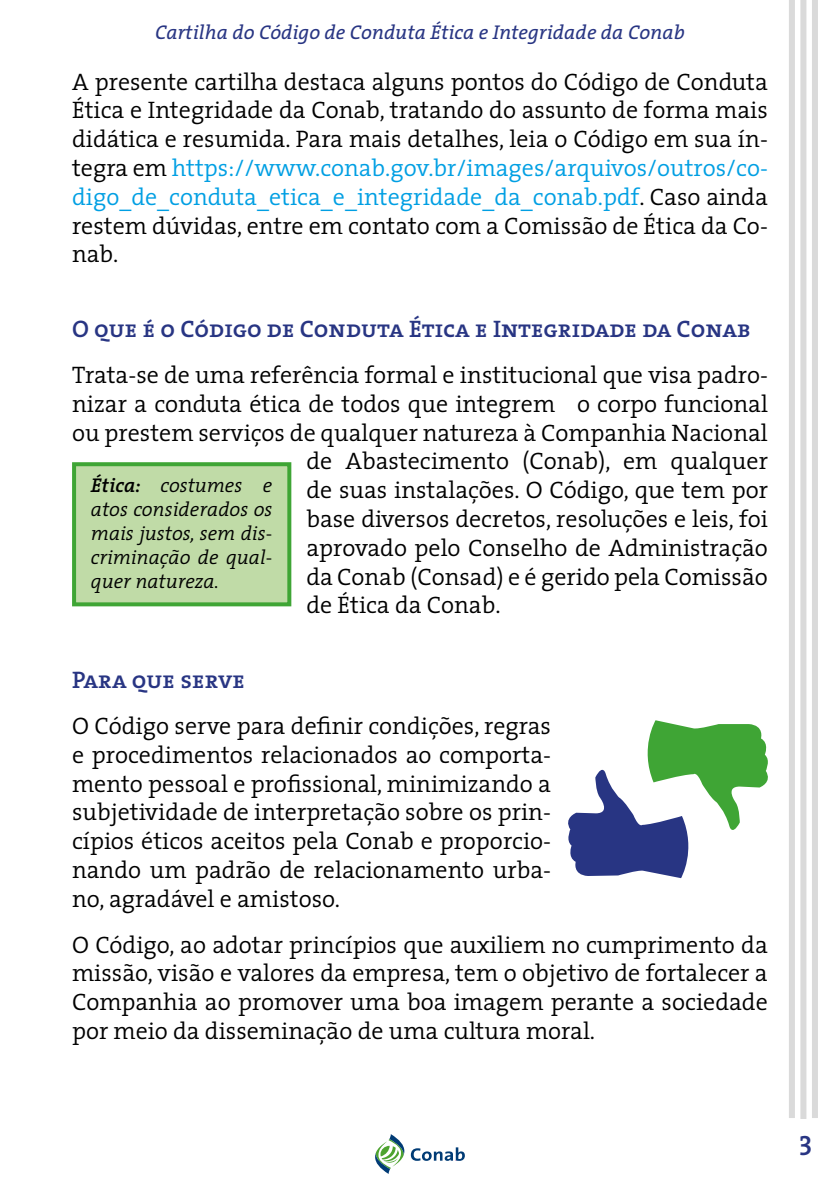
<style>
.page{position:relative;width:840px;height:1191px;background:#fff}
.page>*{position:absolute;margin:0;border:0;box-sizing:border-box;transform-origin:0 0}
.t1{font:28px "The Serif 6 Semi Bold Caps";color:#283583}
.Corrido{font:300 24px/28.8px "The Serif 4";color:#000;text-align:justify}
.Seção{font:24px "The Serif 6 Semi Bold Caps";color:#283583}
.Corrido-2{font:italic 300 20px/24px "The Serif 4";color:#000;text-align:justify}
.t2{font:italic 20px "The Serif 5";color:#283583}
.s1{color:#009fe3}
.s2{font-family:"The Serif 6";font-weight:600}
</style>
<div class="page">
<div style="left:788px;top:0;width:6px;height:1118px;background:#dadada"></div>
<div style="left:811px;top:0;width:6px;height:1118px;background:#dadada"></div>
<div style="left:800px;top:0;width:6px;height:1119px;background:#dadada"></div>
<svg style="left:410px;top:1147px;width:54px;height:14px"></svg>
<svg style="left:375px;top:1134px;width:29px;height:40px"></svg>
<div style="left:72px;top:462px;width:219px;height:144px;background:#c0dba7;border:4px solid #3fa535"></div>
<svg style="left:568px;top:720px;width:200px;height:158px"></svg>
<p class="t2" style="left:155px;top:16px;width:531px">Cartilha do Código de Conduta Ética e Integridade da Conab</p>
<p class="Corrido" style="left:72px;top:66px;width:697px">A presente cartilha destaca alguns pontos do Código de Conduta Ética e Integridade da Conab, tratando do assunto de forma mais didática e resumida. Para mais detalhes, leia o Código em sua ín&shy;tegra em <span class="s1">https://www.conab.gov.br/images/arquivos/outros/co&shy;digo_de_conduta_etica_e_integridade_da_conab.pdf</span>. Caso ainda restem dúvidas, entre em contato com a Comissão de Ética da Co&shy;nab.</p>
<p class="Seção" style="left:72px;top:309px;width:680px">O que é o Código de Conduta Ética e Integridade da Conab</p>
<p class="Corrido" style="left:72px;top:360px;width:697px">Trata-se de uma referência formal e institucional que visa padro-</p>
<p class="Corrido" style="left:72px;top:388px;width:697px">nizar a conduta ética de todos que integrem o corpo funcional</p>
<p class="Corrido" style="left:72px;top:417px;width:697px">ou prestem serviços de qualquer natureza à Companhia Nacional</p>
<p class="Corrido" style="left:306px;top:446px;width:463px">de Abastecimento (Conab), em qualquer</p>
<p class="Corrido" style="left:306px;top:475px;width:463px">de suas instalações. O Código, que tem por</p>
<p class="Corrido" style="left:306px;top:504px;width:463px">base diversos decretos, resoluções e leis, foi</p>
<p class="Corrido" style="left:306px;top:532px;width:463px">aprovado pelo Conselho de Administração</p>
<p class="Corrido" style="left:306px;top:561px;width:463px">da Conab (Consad) e é gerido pela Comissão</p>
<p class="Corrido" style="left:306px;top:590px;width:196px">de Ética da Conab.</p>
<p class="Corrido-2" style="left:91px;top:472px;width:183px"><span class="s2">Ética:</span> costumes e atos considerados os mais justos, sem dis&shy;criminação de qual&shy;quer natureza.</p>
<p class="Seção" style="left:72px;top:660px;width:174px">Para que serve</p>
<p class="Corrido" style="left:72px;top:710px;width:480px">O Código serve para definir condições, regras e procedimentos relacionados ao comporta&shy;mento pessoal e profissional, minimizando a subjetividade de interpretação sobre os prin&shy;cípios éticos aceitos pela Conab e proporcio&shy;nando um padrão de relacionamento urba&shy;no, agradável e amistoso.</p>
<p class="Corrido" style="left:72px;top:929px;width:697px">O Código, ao adotar princípios que auxiliem no cumprimento da missão, visão e valores da empresa, tem o objetivo de fortalecer a Companhia ao promover uma boa imagem perante a sociedade por meio da disseminação de uma cultura moral.</p>
<p class="t1" style="left:798px;top:1122px;width:16px">3</p>
</div>
